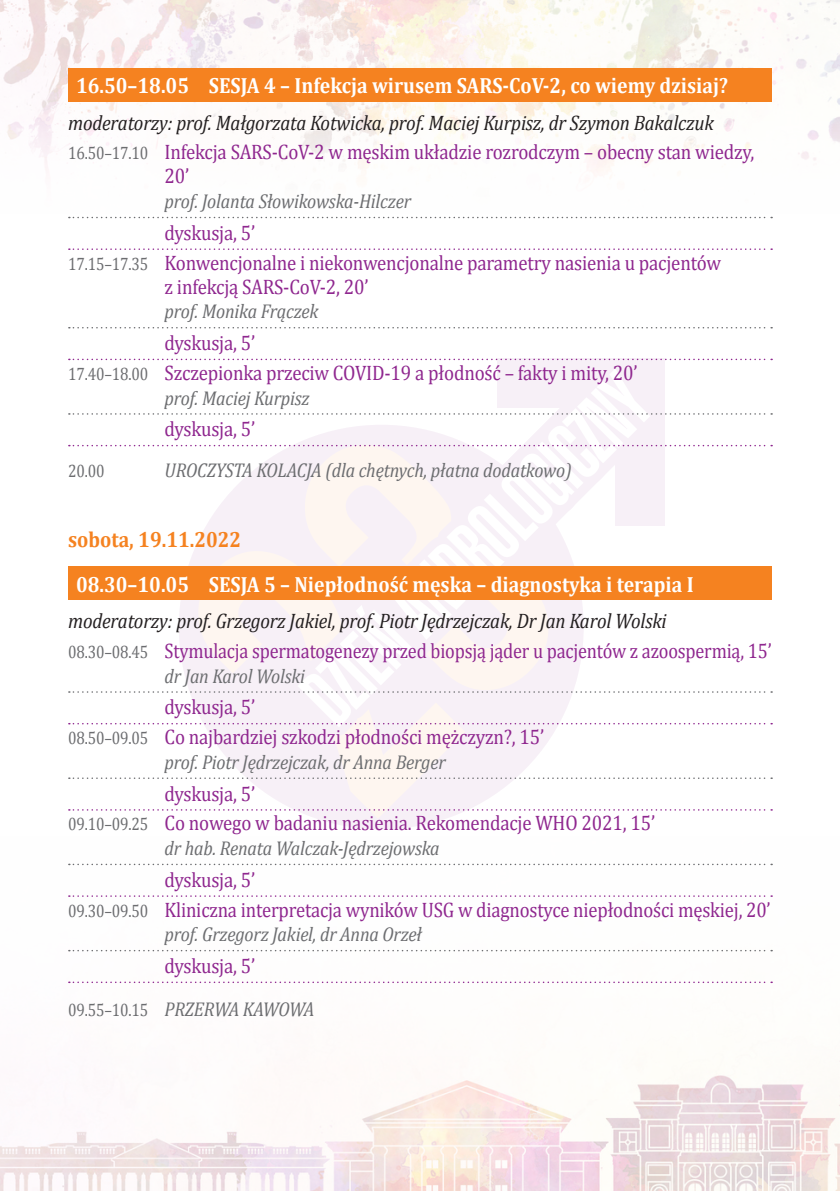
<style>
.page{position:relative;width:840px;height:1191px;background:#fff}
.page>*{position:absolute;margin:0;border:0;box-sizing:border-box;transform-origin:0 0}
.t1{font:700 22px "Cambria";color:#fff;scale:.9 1}
.dzień{font:700 22px "Cambria";color:#f58220;scale:.9 1}
.tytuł_wykładu{font:21px/24px "Cambria";letter-spacing:-.01em;color:#8f278f;scale:.9 1}
.przewodniczący_sesji{font:italic 21px "Cambria";letter-spacing:-.01em;color:#231f20;scale:.9 1}
.tytuł_wykładu-2{font:21px "Cambria";letter-spacing:-.01em;color:#8f278f;scale:.87 1}
.tytuł_wykładu-3{font:21px "Cambria";letter-spacing:-.01em;color:#8f278f;scale:.89 1}
.linia{font:21px "Cambria";letter-spacing:-.01em;color:#8f278f;scale:.9 1}
.autor{font:italic 20px "Cambria";letter-spacing:-.01em;color:#6c6d70;scale:.9 1}
.przerwa-lunch{font:italic 20px "Cambria";letter-spacing:-.01em;color:#6c6d70;scale:.9 1}
.przerwa-lunch-2{font:18px "Cambria";color:#6c6d70;scale:.85 1}
.s1{font-size:18px;color:#6c6d70}
.s2{font-style:normal;font-size:18px}
</style>
<div class="page">
<img style="left:0;top:809px;width:839px;height:382px">
<img style="left:0;top:0;width:839px;height:219px">
<svg style="left:174px;top:543px;width:429px;height:292px"></svg>
<svg style="left:198px;top:524px;width:353px;height:294px;fill:#f7f0f7"></svg>
<svg style="left:288px;top:360px;width:371px;height:376px"></svg>
<div style="left:496px;top:358px;width:168px;height:49px;background:#f7f0f7"></div>
<svg style="left:297px;top:368px;width:353px;height:359px;fill:#fef6f7"></svg>
<svg style="left:69px;top:217px;width:702px;height:1px"></svg>
<svg style="left:69px;top:248px;width:702px;height:2px"></svg>
<svg style="left:69px;top:327px;width:702px;height:1px"></svg>
<svg style="left:69px;top:359px;width:702px;height:1px"></svg>
<svg style="left:69px;top:395px;width:702px;height:129px"></svg>
<svg style="left:69px;top:691px;width:702px;height:2px"></svg>
<svg style="left:69px;top:723px;width:702px;height:1px"></svg>
<svg style="left:69px;top:777px;width:702px;height:2px"></svg>
<svg style="left:69px;top:809px;width:702px;height:1px"></svg>
<svg style="left:69px;top:863px;width:702px;height:2px"></svg>
<svg style="left:69px;top:895px;width:702px;height:2px"></svg>
<svg style="left:69px;top:950px;width:702px;height:1px"></svg>
<svg style="left:69px;top:981px;width:702px;height:2px"></svg>
<div style="left:68px;top:68px;width:703px;height:33px;background:#f58220"></div>
<div style="left:68px;top:566px;width:703px;height:33px;background:#f58220"></div>
<p class="t1" style="left:76px;top:70px;width:725px">16.50–18.05 SESJA 4 – Infekcja wirusem SARS-CoV-2, co wiemy dzisiaj?</p>
<p class="przewodniczący_sesji" style="left:68px;top:108px;width:718px">moderatorzy: prof. Małgorzata Kotwicka, prof. Maciej Kurpisz, dr Szymon Bakalczuk</p>
<p class="tytuł_wykładu" style="left:164px;top:140px;width:656px;text-indent:-96px"><span class="s1">16.50–17.10</span> Infekcja SARS-CoV-2 w męskim układzie rozrodczym – obecny stan wiedzy,<br>20’</p>
<p class="autor" style="left:164px;top:187px;width:275px">prof. Jolanta Słowikowska-Hilczer</p>
<p class="linia" style="left:164px;top:220px;width:102px">dyskusja, 5’</p>
<p class="tytuł_wykładu" style="left:164px;top:250px;width:619px;text-indent:-96px"><span class="s1">17.15–17.35</span> Konwencjonalne i niekonwencjonalne parametry nasienia u pacjentów z infekcją SARS-CoV-2, 20’</p>
<p class="autor" style="left:164px;top:297px;width:172px">prof. Monika Frączek</p>
<p class="linia" style="left:164px;top:330px;width:102px">dyskusja, 5’</p>
<p class="tytuł_wykładu" style="left:68px;top:360px;width:634px"><span class="s1">17.40–18.00</span> Szczepionka przeciw COVID-19 a płodność – fakty i mity, 20’</p>
<p class="autor" style="left:164px;top:384px;width:162px">prof. Maciej Kurpisz</p>
<p class="linia" style="left:164px;top:417px;width:102px">dyskusja, 5’</p>
<p class="przerwa-lunch-2" style="left:68px;top:460px;width:44px">20.00</p>
<p class="przerwa-lunch" style="left:164px;top:456px;width:453px">UROCZYSTA KOLACJA (dla chętnych, płatna dodatkowo)</p>
<p class="dzień" style="left:68px;top:524px;width:194px">sobota, 19.11.2022</p>
<p class="t1" style="left:76px;top:568px;width:687px">08.30–10.05 SESJA 5 – Niepłodność męska – diagnostyka i terapia I</p>
<p class="przewodniczący_sesji" style="left:68px;top:606px;width:666px">moderatorzy: prof. Grzegorz Jakiel, prof. Piotr Jędrzejczak, Dr Jan Karol Wolski</p>
<p class="tytuł_wykładu-2" style="left:68px;top:638px;width:809px"><span class="s1">08.30–08.45</span> Stymulacja spermatogenezy przed biopsją jąder u pacjentów z azoospermią, 15’</p>
<p class="autor" style="left:164px;top:662px;width:158px">dr Jan Karol Wolski</p>
<p class="linia" style="left:164px;top:695px;width:102px">dyskusja, 5’</p>
<p class="tytuł_wykładu" style="left:68px;top:725px;width:530px"><span class="s1">08.50–09.05</span> Co najbardziej szkodzi płodności mężczyzn?, 15’</p>
<p class="autor" style="left:164px;top:748px;width:314px">prof. Piotr Jędrzejczak, dr Anna Berger</p>
<p class="linia" style="left:164px;top:781px;width:102px">dyskusja, 5’</p>
<p class="tytuł_wykładu" style="left:68px;top:811px;width:653px"><span class="s1">09.10–09.25</span> Co nowego w badaniu nasienia. Rekomendacje WHO 2021, 15’</p>
<p class="autor" style="left:164px;top:834px;width:307px">dr hab. Renata Walczak-Jędrzejowska</p>
<p class="linia" style="left:164px;top:867px;width:102px">dyskusja, 5’</p>
<p class="tytuł_wykładu-3" style="left:68px;top:897px;width:790px"><span class="s1">09.30–09.50</span> Kliniczna interpretacja wyników USG w diagnostyce niepłodności męskiej, 20’</p>
<p class="autor" style="left:164px;top:920px;width:287px">prof. Grzegorz Jakiel, dr Anna Orzeł</p>
<p class="linia" style="left:164px;top:953px;width:102px">dyskusja, 5’</p>
<p class="przerwa-lunch" style="left:68px;top:995px;width:275px"><span class="s2">09.55–10.15</span> PRZERWA KAWOWA</p>
</div>
